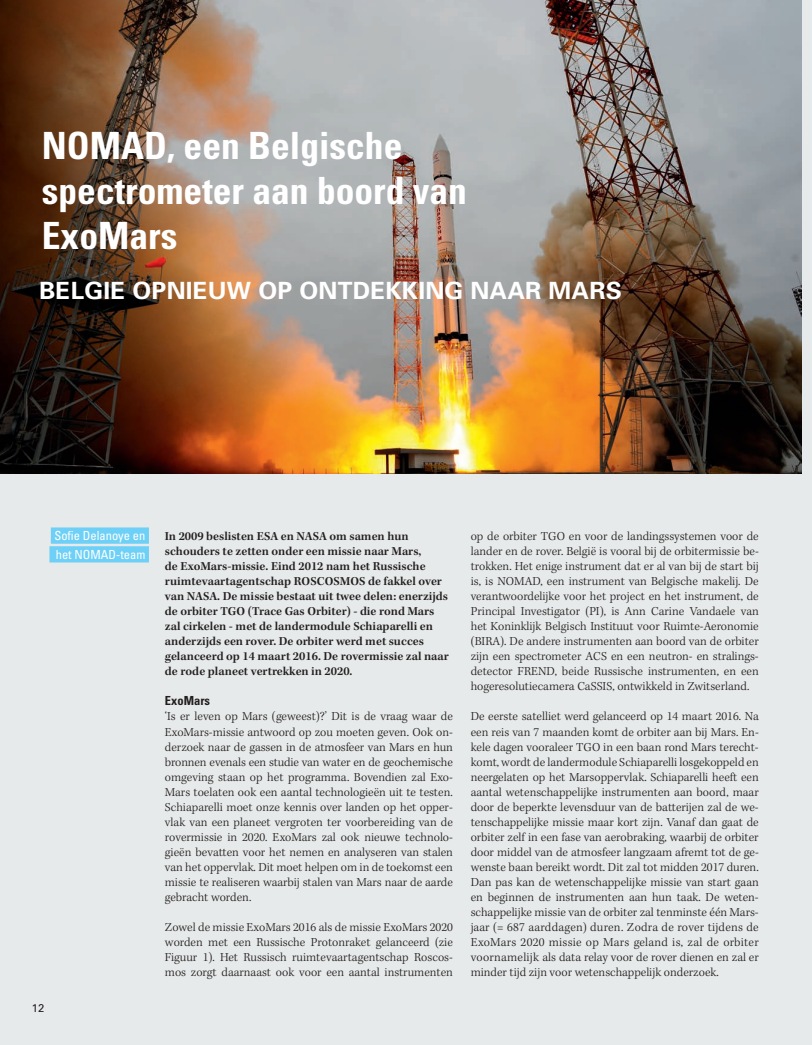
<style>
.page{position:relative;width:812px;height:1045px;background:#fff}
.page>*{position:absolute;margin:0;border:0;box-sizing:border-box;transform-origin:0 0}
.t1{font:700 condensed 37.5px/45px "Univers LT Std";color:#fff}
.t2{font:700 23.75px "Univers";letter-spacing:.01em;color:#fff}
.t3{font:300 12.5px/15px "Kepler Std";color:#231f20;text-align:justify}
.t4{font:600 12.5px/15px "Kepler Std";color:#231f20}
.t5{font:condensed 12.5px/18.8px "Univers LT Std";color:#fff}
.t6{font:700 condensed 12.5px "Univers LT Std";color:#231f20}
.t7{font:11.25px "Univers LT Std";color:#231f20}
</style>
<div class="page">
<div style="left:0;top:0;width:811px;height:1044px;background:#e7eaea"></div>
<div style="left:51px;top:527px;width:98px;height:16px;background:#6ed0f6"></div>
<div style="left:49px;top:546px;width:100px;height:16px;background:#6ed0f6"></div>
<img style="left:0;top:0;width:801px;height:473px">
<h1 class="t1" style="left:42px;top:123px;width:426px">NOMAD, een Belgische spectrometer aan boord van<br>ExoMars</h1>
<h2 class="t2" style="left:39px;top:276px;width:584px">BELGIE OPNIEUW OP ONTDEKKING NAAR MARS</h2>
<p class="t5" style="left:54px;top:526px;width:92px">Sofie Delanoye en het NOMAD-team</p>
<p class="t7" style="left:32px;top:1000px;width:14px">12</p>
<p class="t4" style="left:165px;top:529px;width:285px">In 2009 beslisten ESA en NASA om samen hun schouders te zetten onder een missie naar Mars,<br>de ExoMars-missie. Eind 2012 nam het Russische ruimtevaartagentschap ROSCOSMOS de fakkel over van NASA. De missie bestaat uit twee delen: enerzijds de orbiter TGO (Trace Gas Orbiter) - die rond Mars zal cirkelen - met de landermodule Schiaparelli en anderzijds een rover. De orbiter werd met succes gelanceerd op 14 maart 2016. De rovermissie zal naar de rode planeet vertrekken in 2020.</p>
<p class="t6" style="left:165px;top:693px;width:47px">ExoMars</p>
<p class="t3" style="left:165px;top:709px;width:289px">‘Is er leven op Mars (geweest)?’ Dit is de vraag waar de ExoMars-missie antwoord op zou moeten geven. Ook on&shy;derzoek naar de gassen in de atmosfeer van Mars en hun bronnen evenals een studie van water en de geochemische omgeving staan op het programma. Bovendien zal Exo-Mars toelaten ook een aantal technologieën uit te testen.<br>Schiaparelli moet onze kennis over landen op het opper&shy;vlak van een planeet vergroten ter voorbereiding van de rovermissie in 2020. ExoMars zal ook nieuwe technolo&shy;gieën bevatten voor het nemen en analyseren van stalen van het oppervlak. Dit moet helpen om in de toekomst een missie te realiseren waarbij stalen van Mars naar de aarde gebracht worden.</p>
<p class="t3" style="left:165px;top:919px;width:289px">Zowel de missie ExoMars 2016 als de missie ExoMars 2020 worden met een Russische Protonraket gelanceerd (zie Figuur 1). Het Russisch ruimtevaartagentschap Roscos&shy;mos zorgt daarnaast ook voor een aantal instrumenten</p>
<p class="t3" style="left:470px;top:529px;width:289px">op de orbiter TGO en voor de landingssystemen voor de lander en de rover. België is vooral bij de orbitermissie be&shy;trokken. Het enige instrument dat er al van bij de start bij is, is NOMAD, een instrument van Belgische makelij. De verantwoordelijke voor het project en het instrument, de Principal Investigator (PI), is Ann Carine Vandaele van het Koninklijk Belgisch Instituut voor Ruimte-Aeronomie (BIRA). De andere instrumenten aan boord van de orbiter zijn een spectrometer ACS en een neutron- en stralings&shy;detector FREND, beide Russische instrumenten, en een hogeresolutiecamera CaSSIS, ontwikkeld in Zwitserland.</p>
<p class="t3" style="left:470px;top:709px;width:289px">De eerste satelliet werd gelanceerd op 14 maart 2016. Na een reis van 7 maanden komt de orbiter aan bij Mars. En&shy;kele dagen vooraleer TGO in een baan rond Mars terecht&shy;komt, wordt de landermodule Schiaparelli losgekoppeld en neergelaten op het Marsoppervlak. Schiaparelli heeft een aantal wetenschappelijke instrumenten aan boord, maar door de beperkte levensduur van de batterijen zal de we&shy;tenschappelijke missie maar kort zijn. Vanaf dan gaat de orbiter zelf in een fase van aerobraking, waarbij de orbiter door middel van de atmosfeer langzaam afremt tot de ge&shy;wenste baan bereikt wordt. Dit zal tot midden 2017 duren.<br>Dan pas kan de wetenschappelijke missie van start gaan en beginnen de instrumenten aan hun taak. De weten&shy;schappelijke missie van de orbiter zal tenminste één Mars&shy;jaar (= 687 aarddagen) duren. Zodra de rover tijdens de ExoMars 2020 missie op Mars geland is, zal de orbiter voornamelijk als data relay voor de rover dienen en zal er minder tijd zijn voor wetenschappelijk onderzoek.</p>
</div>
